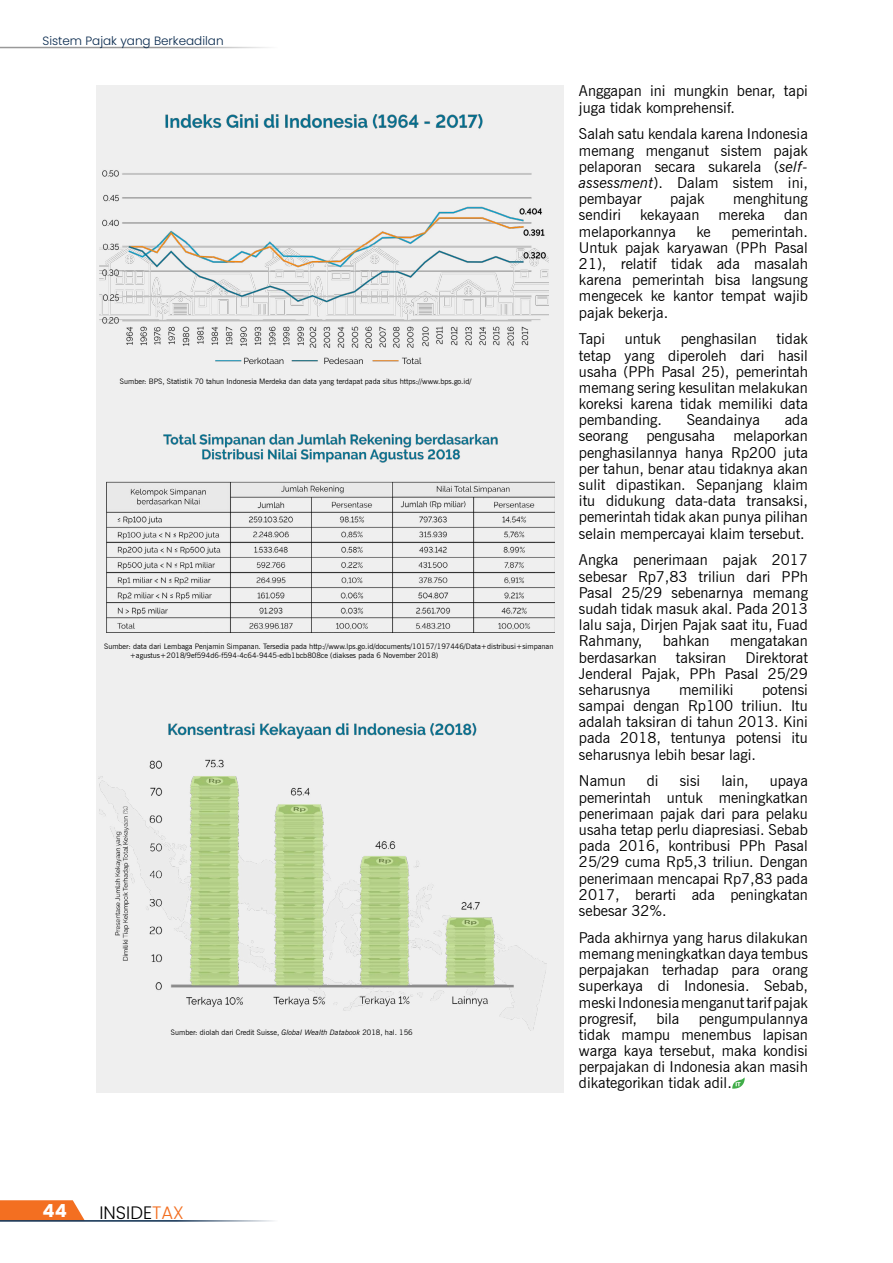
<style>
.page{position:relative;width:893px;height:1263px;background:#fff}
.page>*{position:absolute;margin:0;border:0;box-sizing:border-box;transform-origin:0 0}
.t1{font:300 18px "Poppins";color:#000}
.t2{font:18px "Poppins";color:#fff}
.t3{font:15px/16.2px "News Gothic BT";color:#000;text-align:justify}
.t4{font:300 12px "Poppins";color:#07284c}
.t5{font:7.5px/9px "News Gothic BT";color:#000}
.s1{font-style:italic}
.s2{color:#f36f21}
</style>
<div class="page">
<svg style="left:0;top:1200px;width:85px;height:20px;background:#f47b34"></svg>
<hr style="left:0;top:1220px;width:278px;height:1px;background:#07284c">
<hr style="left:0;top:47px;width:278px;height:1px;background:#999">
<div style="left:96px;top:85px;width:468px;height:1008px;background:#efefef"></div>
<img style="left:106px;top:434px;width:448px;height:199px">
<img style="left:99px;top:724px;width:448px;height:306px">
<img style="left:100px;top:114px;width:448px;height:251px">
<svg style="left:732px;top:1077px;width:13px;height:12px"></svg>
<p class="t4" style="left:43px;top:34px;width:183px">Sistem Pajak yang Berkeadilan</p>
<p class="t5" style="left:120px;top:377px;width:353px">Sumber: BPS, Statistik 70 tahun Indonesia Merdeka dan data yang terdapat pada situs https://www.bps.go.id/</p>
<p class="t5" style="left:130px;top:641px;width:425px;text-indent:-26px">Sumber: data dari Lembaga Penjamin Simpanan. Tersedia pada http://www.lps.go.id/documents/10157/197446/Data+distribusi+simpanan +agustus+2018/9ef594d6-f594-4c64-9445-edb1bcb808ce (diakses pada 6 November 2018)</p>
<p class="t5" style="left:171px;top:1028px;width:243px">Sumber: diolah dari Credit Suisse, <span class="s1">Global Wealth Databook</span> 2018, hal. 156</p>
<p class="t3" style="left:579px;top:83px;width:230px">Anggapan ini mungkin benar, tapi juga tidak komprehensif.</p>
<p class="t3" style="left:579px;top:126px;width:230px">Salah satu kendala karena Indonesia memang menganut sistem pajak pelaporan secara sukarela (<span class="s1">self&shy;assessment</span>). Dalam sistem ini, pembayar</p>
<p class="t3" style="left:670px;top:191px;width:36px">pajak</p>
<p class="t3" style="left:733px;top:191px;width:76px">menghitung</p>
<p class="t3" style="left:579px;top:207px;width:44px">sendiri</p>
<p class="t3" style="left:640px;top:207px;width:61px">kekayaan</p>
<p class="t3" style="left:718px;top:207px;width:48px">mereka</p>
<p class="t3" style="left:784px;top:207px;width:25px">dan</p>
<p class="t3" style="left:579px;top:223px;width:98px">melaporkannya</p>
<p class="t3" style="left:696px;top:223px;width:16px">ke</p>
<p class="t3" style="left:579px;top:223px;width:230px;text-indent:152px">pemerintah.<br>Untuk pajak karyawan (PPh Pasal 21), relatif tidak ada masalah karena pemerintah bisa langsung mengecek ke kantor tempat wajib pajak bekerja.</p>
<p class="t3" style="left:579px;top:331px;width:28px">Tapi</p>
<p class="t3" style="left:625px;top:331px;width:38px">untuk</p>
<p class="t3" style="left:681px;top:331px;width:78px">penghasilan</p>
<p class="t3" style="left:579px;top:331px;width:230px;text-indent:198px">tidak tetap yang diperoleh dari hasil usaha (PPh Pasal 25), pemerintah memang sering kesulitan melakukan koreksi karena tidak memiliki data pembanding.</p>
<p class="t3" style="left:687px;top:412px;width:75px">Seandainya</p>
<p class="t3" style="left:579px;top:412px;width:230px;text-indent:206px">ada seorang pengusaha melaporkan penghasilannya hanya Rp200 juta per tahun, benar atau tidaknya akan sulit dipastikan. Sepanjang klaim itu didukung data-data transaksi, pemerintah tidak akan punya pilihan selain mempercayai klaim tersebut.</p>
<p class="t3" style="left:579px;top:552px;width:230px">Angka penerimaan pajak 2017 sebesar Rp7,83 triliun dari PPh Pasal 25/29 sebenarnya memang sudah tidak masuk akal. Pada 2013 lalu saja, Dirjen Pajak saat itu, Fuad Rahmany,</p>
<p class="t3" style="left:663px;top:633px;width:48px">bahkan</p>
<p class="t3" style="left:730px;top:633px;width:79px">mengatakan</p>
<p class="t3" style="left:579px;top:649px;width:230px;text-indent:166px">Direktorat Jenderal Pajak, PPh Pasal 25/29 seharusnya</p>
<p class="t3" style="left:579px;top:649px;width:79px">berdasarkan</p>
<p class="t3" style="left:676px;top:649px;width:52px">taksiran</p>
<p class="t3" style="left:579px;top:681px;width:230px;text-indent:183px">potensi sampai dengan Rp100 triliun. Itu adalah taksiran di tahun 2013. Kini pada 2018, tentunya potensi itu seharusnya lebih besar lagi.</p>
<p class="t3" style="left:579px;top:773px;width:48px">Namun</p>
<p class="t3" style="left:647px;top:773px;width:13px">di</p>
<p class="t3" style="left:680px;top:773px;width:22px">sisi</p>
<p class="t3" style="left:721px;top:773px;width:29px">lain,</p>
<p class="t3" style="left:679px;top:681px;width:56px">memiliki</p>
<p class="t3" style="left:579px;top:773px;width:230px;text-indent:191px">upaya pemerintah untuk meningkatkan penerimaan pajak dari para pelaku usaha tetap perlu diapresiasi. Sebab pada 2016, kontribusi PPh Pasal 25/29 cuma Rp5,3 triliun. Dengan penerimaan mencapai Rp7,83 pada 2017, berarti ada peningkatan sebesar 32%.</p>
<p class="t3" style="left:579px;top:929px;width:230px">Pada akhirnya yang harus dilakukan memang meningkatkan daya tembus perpajakan terhadap para orang superkaya di Indonesia. Sebab, meski Indonesia menganut tarif pajak progresif,</p>
<p class="t3" style="left:579px;top:1010px;width:230px;text-indent:120px">pengumpulannya tidak mampu menembus lapisan warga kaya tersebut, maka kondisi perpajakan di Indonesia akan masih dikategorikan tidak adil.</p>
<p class="t3" style="left:656px;top:1010px;width:25px">bila</p>
<p class="t2" style="left:43px;top:1200px;width:26px">44</p>
<p class="t1" style="left:99px;top:1202px;width:86px">INSIDE<span class="s2">TAX</span></p>
</div>
